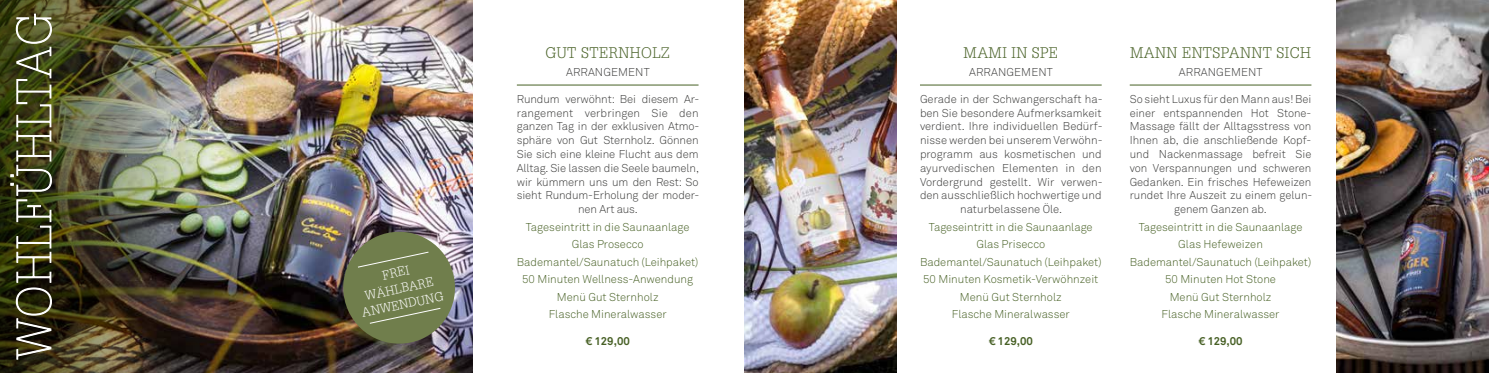
<style>
.page{position:relative;width:1489px;height:373px;background:#fff}
.page>*{position:absolute;margin:0;border:0;box-sizing:border-box;transform-origin:0 0}
.t1{font:300 15px "Glypha";letter-spacing:.03em;color:#476025}
.t2{font:300 12.5px/16.2px "Glypha";color:#fff;text-align:center}
.t3{font:300 11.25px/13.8px "Akkurat";color:#3b3b3a;text-align:center}
.t4{font:300 11.25px/17.5px "Akkurat";color:#476025;text-align:center}
.t5{font:700 11.25px "Akkurat";color:#476025}
</style>
<div class="page">
<img style="left:213px;top:0;width:259px;height:372px">
<img style="left:744px;top:0;width:152px;height:372px">
<img style="left:1336px;top:0;width:152px;height:372px">
<img style="left:0;top:0;width:213px;height:372px">
<img style="left:10px;top:14px;width:42px;height:345px">
<hr style="left:517px;top:85px;width:181px;height:1px;background:#476025">
<hr style="left:919px;top:85px;width:182px;height:1px;background:#476025">
<hr style="left:1129px;top:85px;width:182px;height:1px;background:#476025">
<img style="left:335px;top:223px;width:127px;height:128px">
<p class="t2" style="left:353px;top:272px;width:84px;rotate:-12deg">FREI<br>WÄHLBARE<br>ANWENDUNG</p>
<h1 class="t1" style="left:545px;top:44px;width:126px">GUT STERNHOLZ</h1>
<h1 class="t1" style="left:963px;top:44px;width:96px">MAMI IN SPE</h1>
<h1 class="t1" style="left:1130px;top:44px;width:182px">MANN ENTSPANNT SICH</h1>
<p class="t3" style="left:517px;top:92px;width:184px">Rundum verwöhnt: Bei diesem Ar&shy;rangement verbringen Sie den ganzen Tag in der exklusiven Atmo&shy;sphäre von Gut Sternholz. Gönnen<br>Sie sich eine kleine Flucht aus dem<br>Alltag. Sie lassen die Seele baumeln, wir kümmern uns um den Rest: So sieht Rundum-Erholung der moder&shy;nen Art aus.</p>
<p class="t4" style="left:517px;top:218px;width:183px">Tageseintritt in die Saunaanlage<br>Glas Prosecco<br>Bademantel/Saunatuch (Leihpaket)<br>50 Minuten Wellness-Anwendung<br>Menü Gut Sternholz<br>Flasche Mineralwasser</p>
<p class="t3" style="left:566px;top:65px;width:85px">ARRANGEMENT</p>
<p class="t3" style="left:969px;top:65px;width:85px">ARRANGEMENT</p>
<p class="t3" style="left:1178px;top:65px;width:85px">ARRANGEMENT</p>
<p class="t3" style="left:920px;top:92px;width:184px">Gerade in der Schwangerschaft ha&shy;ben Sie besondere Aufmerksamkeit verdient. Ihre individuellen Bedürf&shy;nisse werden bei unserem Verwöhn&shy;programm aus kosmetischen und ayurvedischen Elementen in den Vordergrund gestellt. Wir verwen&shy;den ausschließlich hochwertige und naturbelassene Öle.</p>
<p class="t4" style="left:920px;top:218px;width:183px">Tageseintritt in die Saunaanlage<br>Glas Prisecco<br>Bademantel/Saunatuch (Leihpaket)<br>50 Minuten Kosmetik-Verwöhnzeit<br>Menü Gut Sternholz<br>Flasche Mineralwasser</p>
<p class="t3" style="left:1129px;top:92px;width:184px">So sieht Luxus für den Mann aus! Bei einer entspannenden Hot Stone-<br>Massage fällt der Alltagsstress von<br>Ihnen ab, die anschließende Kopf&shy;und Nackenmassage befreit Sie von Verspannungen und schweren<br>Gedanken. Ein frisches Hefeweizen rundet Ihre Auszeit zu einem gelun&shy;genem Ganzen ab.</p>
<p class="t4" style="left:1129px;top:218px;width:183px">Tageseintritt in die Saunaanlage<br>Glas Hefeweizen<br>Bademantel/Saunatuch (Leihpaket)<br>50 Minuten Hot Stone<br>Menü Gut Sternholz<br>Flasche Mineralwasser</p>
<p class="t5" style="left:585px;top:333px;width:46px">€ 129,00</p>
<p class="t5" style="left:988px;top:333px;width:46px">€ 129,00</p>
<p class="t5" style="left:1198px;top:333px;width:46px">€ 129,00</p>
</div>
